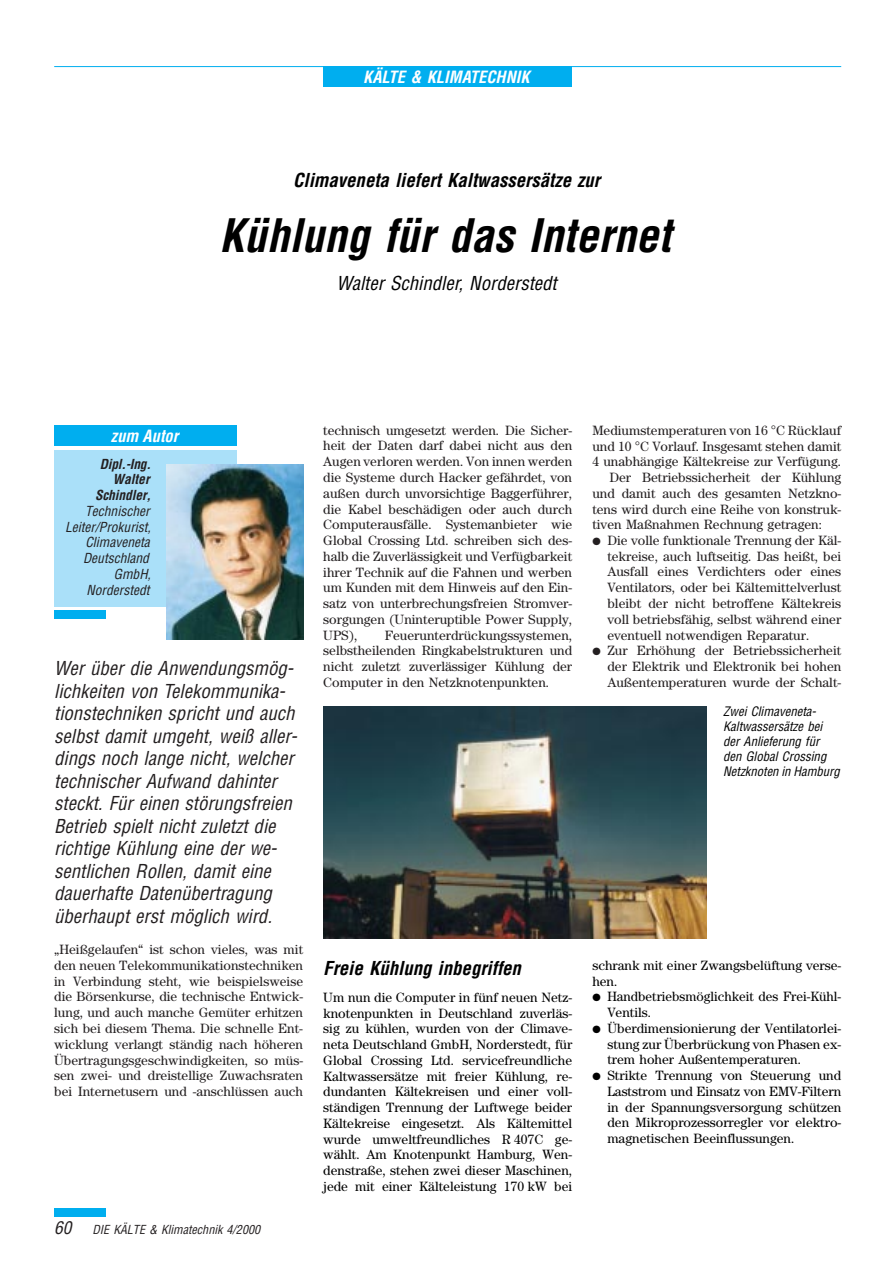
<style>
.page{position:relative;width:893px;height:1262px;background:#fff}
.page>*{position:absolute;margin:0;border:0;box-sizing:border-box;transform-origin:0 0}
.t1{font:italic 700 condensed 45px "Helvetica";color:#000}
.t2{font:italic condensed 18.75px/22.5px "Helvetica";color:#231f20}
.t3{font:italic 700 condensed 18.75px "Helvetica";color:#000}
.t4{font:italic condensed 18.75px "Helvetica";color:#000}
.t5{font:italic 700 condensed 16.5px "Helvetica";color:#fff}
.t6{font:13.5px/15.8px "Century";color:#231f20;text-align:justify}
.t7{font:13.5px/15.8px "Century";color:#000;text-align:justify}
.t8{font:italic condensed 13.5px/15.8px "Helvetica";color:#231f20;text-align:right}
.t9{font:italic 700 condensed 13.5px/15.8px "Helvetica";color:#231f20;text-align:right}
.t10{font:italic condensed 12.75px/15px "Helvetica";color:#000}
.t11{font:italic condensed 12.15px "Helvetica";color:#231f20}
.s1{font-size:17.25px}
</style>
<div class="page">
<div style="left:54px;top:1208px;width:51px;height:8px;background:#00aeef"></div>
<div style="left:323px;top:67px;width:249px;height:20px;background:#00aeef"></div>
<hr style="left:54px;top:66px;width:787px;height:1px;background:#00aeef">
<div style="left:54px;top:425px;width:183px;height:21px;background:#00aeef"></div>
<div style="left:54px;top:450px;width:183px;height:157px;background:#aae0f9"></div>
<div style="left:54px;top:610px;width:51px;height:8px;background:#00aeef"></div>
<img style="left:167px;top:465px;width:136px;height:174px">
<img style="left:323px;top:706px;width:383px;height:232px">
<p class="t5" style="left:363px;top:71px;width:168px">KÄLTE &amp; KLIMATECHNIK</p>
<h2 class="t3" style="left:293px;top:173px;width:312px">Climaveneta liefert Kaltwassersätze zur</h2>
<h1 class="t1" style="left:219px;top:218px;width:462px">Kühlung für das Internet</h1>
<h2 class="t4" style="left:336px;top:276px;width:226px">Walter Schindler, Norderstedt</h2>
<p class="t5" style="left:111px;top:429px;width:72px">zum Autor</p>
<p class="t9" style="left:95px;top:457px;width:60px">Dipl.-Ing.<br>Walter<br>Schindler,</p>
<p class="t8" style="left:65px;top:504px;width:90px">Technischer<br>Leiter/Prokurist,<br>Climaveneta<br>Deutschland<br>GmbH,<br>Norderstedt</p>
<p class="t2" style="left:54px;top:658px;width:248px">Wer über die Anwendungsmög&shy;lichkeiten von Telekommunika&shy;tionstechniken spricht und auch selbst damit umgeht, weiß aller&shy;dings noch lange nicht, welcher technischer Aufwand dahinter steckt. Für einen störungsfreien<br>Betrieb spielt nicht zuletzt die richtige Kühlung eine der we&shy;sentlichen Rollen, damit eine dauerhafte Datenübertragung überhaupt erst möglich wird.</p>
<p class="t6" style="left:54px;top:943px;width:250px">„Heißgelaufen“ ist schon vieles, was mit den neuen Telekommunikationstechniken in Verbindung steht, wie beispielsweise die Börsenkurse, die technische Entwick&shy;lung, und auch manche Gemüter erhitzen sich bei diesem Thema. Die schnelle Ent&shy;wicklung verlangt ständig nach höheren Übertragungsgeschwindigkeiten, so müs&shy;sen zwei- und dreistellige Zuwachsraten bei Internetusern und -anschlüssen auch</p>
<p class="t11" style="left:54px;top:1224px;width:210px"><span class="s1">60</span> DIE KÄLTE &amp; Klimatechnik 4/2000</p>
<p class="t6" style="left:323px;top:423px;width:250px">technisch umgesetzt werden. Die Sicher&shy;heit der Daten darf dabei nicht aus den Augen verloren werden. Von innen werden die Systeme durch Hacker gefährdet, von außen durch unvorsichtige Baggerführer, die Kabel beschädigen oder auch durch Computerausfälle. Systemanbieter wie Global Crossing Ltd. schreiben sich des&shy;halb die Zuverlässigkeit und Verfügbarkeit ihrer Technik auf die Fahnen und werben um Kunden mit dem Hinweis auf den Ein&shy;satz von unterbrechungsfreien Stromver&shy;sorgungen (Uninteruptible Power Supply, UPS),</p>
<p class="t6" style="left:323px;top:628px;width:250px;text-indent:62px">Feuerunterdrückungssystemen, selbstheilenden Ringkabelstrukturen und nicht zuletzt zuverlässiger Kühlung der Computer in den Netzknotenpunkten.</p>
<h2 class="t3" style="left:323px;top:961px;width:203px">Freie Kühlung inbegriffen</h2>
<p class="t7" style="left:323px;top:990px;width:250px">Um nun die Computer in fünf neuen Netz&shy;knotenpunkten in Deutschland zuverläs&shy;sig zu kühlen, wurden von der Climave&shy;neta Deutschland GmbH, Norderstedt, für Global Crossing Ltd. servicefreundliche Kaltwassersätze mit freier Kühlung, re&shy;dundanten Kältekreisen und einer voll&shy;ständigen Trennung der Luftwege beider Kältekreise eingesetzt. Als Kältemittel wurde umweltfreundliches R 407C ge&shy;wählt. Am Knotenpunkt Hamburg, Wen&shy;denstraße, stehen zwei dieser Maschinen, jede mit einer Kälteleistung 170 kW bei</p>
<p class="t6" style="left:592px;top:423px;width:250px">Mediumstemperaturen von 16 °C Rücklauf</p>
<p class="t6" style="left:592px;top:439px;width:250px">und 10 °C Vorlauf. Insgesamt stehen damit</p>
<p class="t6" style="left:592px;top:455px;width:250px">4 unabhängige Kältekreise zur Verfügung.</p>
<p class="t6" style="left:609px;top:471px;width:233px">Der Betriebssicherheit der Kühlung</p>
<p class="t6" style="left:592px;top:486px;width:250px">und damit auch des gesamten Netzkno-</p>
<p class="t6" style="left:592px;top:502px;width:250px">tens wird durch eine Reihe von konstruk-</p>
<p class="t6" style="left:592px;top:518px;width:231px">tiven Maßnahmen Rechnung getragen:</p>
<p class="t6" style="left:607px;top:533px;width:235px;text-indent:-15px">● Die volle funktionale Trennung der Käl&shy;tekreise, auch luftseitig. Das heißt, bei Ausfall eines Verdichters oder eines Ventilators, oder bei Kältemittelverlust bleibt der nicht betroffene Kältekreis voll betriebsfähig, selbst während einer eventuell notwendigen Reparatur.</p>
<p class="t6" style="left:607px;top:644px;width:235px;text-indent:-15px">● Zur Erhöhung der Betriebssicherheit der Elektrik und Elektronik bei hohen Außentemperaturen wurde der Schalt-</p>
<p class="t10" style="left:723px;top:705px;width:121px">Zwei Climaveneta-<br>Kaltwassersätze bei der Anlieferung für den Global Crossing<br>Netzknoten in Hamburg</p>
<p class="t7" style="left:592px;top:958px;width:250px">schrank mit einer Zwangsbelüftung verse&shy;hen.</p>
<p class="t7" style="left:607px;top:990px;width:235px;text-indent:-15px">● Handbetriebsmöglichkeit des Frei-Kühl-<br>Ventils.</p>
<p class="t7" style="left:607px;top:1021px;width:235px;text-indent:-15px">● Überdimensionierung der Ventilatorlei&shy;stung zur Überbrückung von Phasen ex&shy;trem hoher Außentemperaturen.</p>
<p class="t7" style="left:607px;top:1068px;width:235px;text-indent:-15px">● Strikte Trennung von Steuerung und Laststrom und Einsatz von EMV-Filtern in der Spannungsversorgung schützen den Mikroprozessorregler vor elektro&shy;magnetischen Beeinflussungen.</p>
</div>
